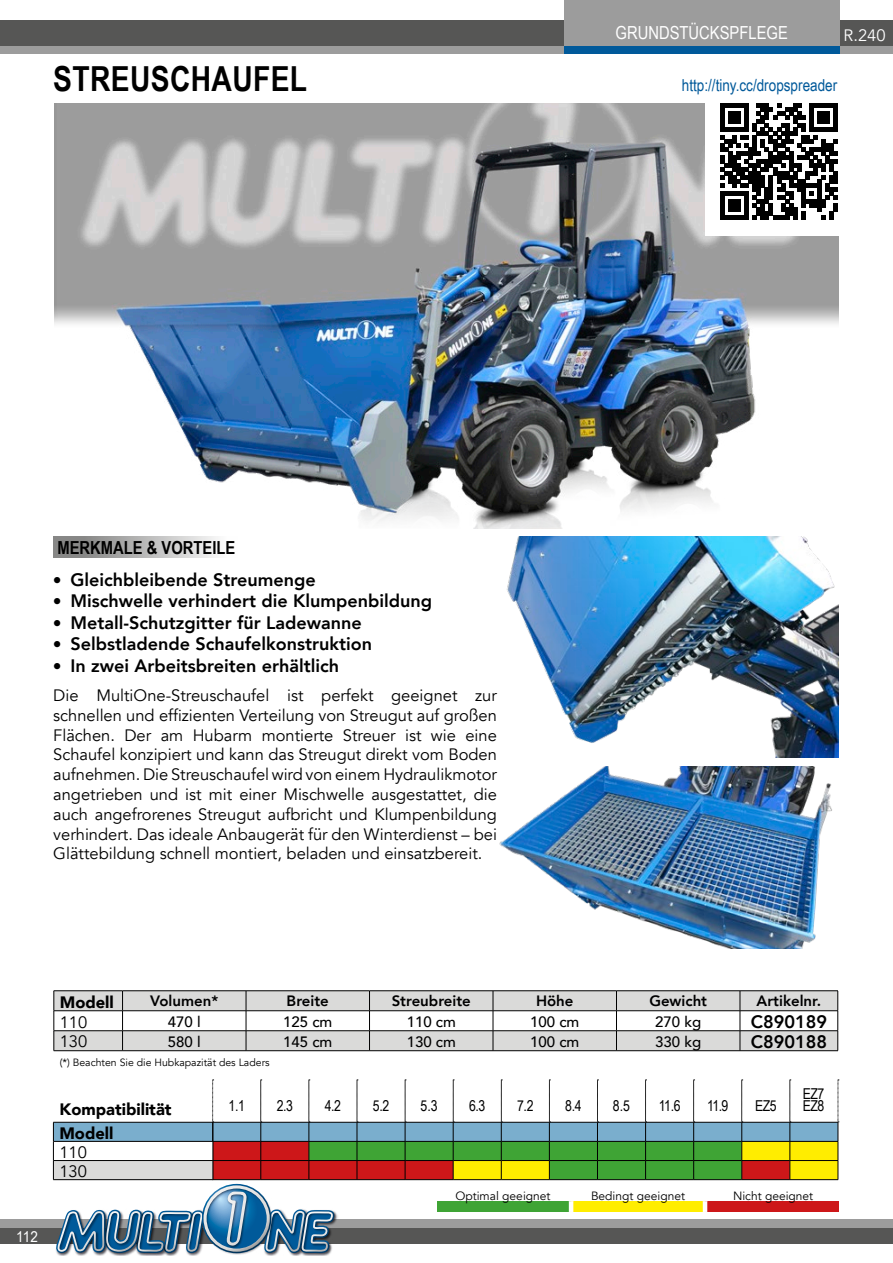
<style>
.page{position:relative;width:893px;height:1263px;background:#fff}
.page>*{position:absolute;margin:0;border:0;box-sizing:border-box;transform-origin:0 0}
.nome_accessorio{font:700 34.5px "Arial Narrow";letter-spacing:.01em;color:#000}
.codice{font:800 18px "Avenir";color:#000}
.titolo_features{font:700 18px "Arial Narrow";color:#000}
.categoria_accessori{font:18px "Arial Narrow";color:#fff}
.Testo_descrizione{font:16.5px/19.8px "Avenir";color:#000;text-align:justify}
.t1{font:16.5px "Arial Narrow";color:#00599a}
.titolo_tabella_acces{font:900 16.5px "Avenir";color:#000}
.modelli-accessori{font:16.5px "Avenir";color:#000}
.t2{font:16.5px "Avenir";color:#fff}
.valore_dato{font:500 15px "Avenir";color:#000}
.nome_dato{font:800 15px "Avenir";color:#000}
.tab_nome_macchine{font:15px "Arial Narrow";letter-spacing:-.03em;color:#000}
.t3{font:14.85px "Arial Narrow";color:#fff;scale:1.11 1}
.t4{font:12px "Avenir";color:#000}
.t5{font:10.5px "Avenir";color:#000}
.s1{font-family:"Tahoma";font-weight:400}
</style>
<div class="page">
<div style="left:0;top:45px;width:893px;height:9px;background:#9c9c9c"></div>
<div style="left:564px;top:45px;width:276px;height:9px;background:#00599a"></div>
<div style="left:0;top:20px;width:893px;height:25px;background:#565655"></div>
<div style="left:0;top:1219px;width:893px;height:9px;background:#9c9c9c"></div>
<div style="left:0;top:1228px;width:893px;height:16px;background:#565655"></div>
<div style="left:564px;top:0;width:276px;height:45px;background:#9c9c9c"></div>
<img style="left:506px;top:537px;width:332px;height:221px">
<img style="left:55px;top:103px;width:783px;height:425px">
<img style="left:499px;top:767px;width:333px;height:181px">
<div style="left:53px;top:537px;width:184px;height:21px;background:linear-gradient(to right,#757574,#fff)"></div>
<svg style="left:741px;top:991px;width:96px;height:59px;fill:#dadad9"></svg>
<hr style="left:740px;top:1010px;width:98px;height:1px;background:#000">
<hr style="left:740px;top:1030px;width:98px;height:1px;background:#000">
<hr style="left:54px;top:1050px;width:69px;height:1px;background:#000">
<hr style="left:123px;top:1050px;width:123px;height:1px;background:#000">
<hr style="left:246px;top:1050px;width:123px;height:1px;background:#000">
<hr style="left:369px;top:1050px;width:124px;height:1px;background:#000">
<hr style="left:493px;top:1050px;width:123px;height:1px;background:#000">
<hr style="left:616px;top:1050px;width:124px;height:1px;background:#000">
<hr style="left:740px;top:1050px;width:98px;height:1px;background:#000">
<hr style="left:54px;top:990px;width:69px;height:1px;background:#000">
<svg style="left:54px;top:991px;width:687px;height:59px"></svg>
<hr style="left:123px;top:990px;width:123px;height:1px;background:#000">
<hr style="left:246px;top:990px;width:123px;height:1px;background:#000">
<hr style="left:369px;top:990px;width:124px;height:1px;background:#000">
<hr style="left:493px;top:990px;width:123px;height:1px;background:#000">
<hr style="left:616px;top:990px;width:124px;height:1px;background:#000">
<hr style="left:740px;top:990px;width:98px;height:1px;background:#000">
<svg style="left:837px;top:991px;width:1px;height:59px"></svg>
<svg style="left:53px;top:1080px;width:786px;height:176px"></svg>
<hr style="left:53px;top:1179px;width:160px;height:1px;background:#000">
<hr style="left:569px;top:1186px;width:4px;height:15px;background:#fff">
<hr style="left:703px;top:1186px;width:4px;height:15px;background:#fff">
<div style="left:705px;top:87px;width:148px;height:149px;background:#fff"></div>
<svg style="left:721px;top:103px;width:116px;height:117px"></svg>
<p class="nome_accessorio" style="left:53px;top:53px;width:256px">STREUSCHAUFEL</p>
<p class="categoria_accessori" style="left:616px;top:20px;width:174px">GRUNDSTÜCKSPFLEGE</p>
<p class="t2" style="left:844px;top:26px;width:43px">R.240</p>
<p class="t1" style="left:682px;top:73px;width:157px">http://tiny.cc/dropspreader</p>
<p class="titolo_features" style="left:57px;top:534px;width:179px">MERKMALE &amp; VORTEILE</p>
<p class="codice" style="left:53px;top:565px;width:264px"><span class="s1">•</span> Gleichbleibende Streumenge</p>
<p class="codice" style="left:53px;top:587px;width:380px"><span class="s1">•</span> Mischwelle verhindert die Klumpenbildung</p>
<p class="codice" style="left:53px;top:609px;width:310px"><span class="s1">•</span> Metall-Schutzgitter für Ladewanne</p>
<p class="codice" style="left:53px;top:630px;width:320px"><span class="s1">•</span> Selbstladende Schaufelkonstruktion</p>
<p class="codice" style="left:53px;top:652px;width:287px"><span class="s1">•</span> In zwei Arbeitsbreiten erhältlich</p>
<p class="Testo_descrizione" style="left:53px;top:686px;width:445px">Die MultiOne-Streuschaufel ist perfekt geeignet zur schnellen und effizienten Verteilung von Streugut auf großen Flächen. Der am Hubarm montierte Streuer ist wie eine Schaufel konzipiert und kann das Streugut direkt vom Boden aufnehmen. Die Streuschaufel wird von einem Hydraulikmotor angetrieben und ist mit einer Mischwelle ausgestattet, die auch angefrorenes Streugut aufbricht und Klumpenbildung verhindert. Das ideale Anbaugerät für den Winterdienst – bei Glättebildung schnell montiert, beladen und einsatzbereit.</p>
<p class="t3" style="left:16px;top:1226px;width:21px">112</p>
<p class="titolo_tabella_acces" style="left:60px;top:988px;width:56px">Modell</p>
<p class="nome_dato" style="left:150px;top:989px;width:70px">Volumen*</p>
<p class="nome_dato" style="left:287px;top:989px;width:44px">Breite</p>
<p class="nome_dato" style="left:392px;top:989px;width:81px">Streubreite</p>
<p class="nome_dato" style="left:536px;top:989px;width:39px">Höhe</p>
<p class="nome_dato" style="left:649px;top:989px;width:59px">Gewicht</p>
<p class="nome_dato" style="left:757px;top:989px;width:66px">Artikelnr.</p>
<p class="modelli-accessori" style="left:60px;top:1012px;width:29px">110</p>
<p class="valore_dato" style="left:168px;top:1008px;width:34px">470 l</p>
<p class="valore_dato" style="left:283px;top:1008px;width:51px">125 cm</p>
<p class="valore_dato" style="left:407px;top:1008px;width:51px">110 cm</p>
<p class="valore_dato" style="left:530px;top:1008px;width:51px">100 cm</p>
<p class="valore_dato" style="left:655px;top:1008px;width:48px">270 kg</p>
<p class="codice" style="left:751px;top:1008px;width:78px">C890189</p>
<p class="modelli-accessori" style="left:60px;top:1032px;width:29px">130</p>
<p class="valore_dato" style="left:168px;top:1028px;width:34px">580 l</p>
<p class="valore_dato" style="left:283px;top:1028px;width:51px">145 cm</p>
<p class="valore_dato" style="left:407px;top:1028px;width:51px">130 cm</p>
<p class="valore_dato" style="left:530px;top:1028px;width:51px">100 cm</p>
<p class="valore_dato" style="left:655px;top:1028px;width:48px">330 kg</p>
<p class="codice" style="left:751px;top:1028px;width:78px">C890188</p>
<p class="t5" style="left:60px;top:1056px;width:211px">(*) Beachten Sie die Hubkapazität des Laders</p>
<p class="titolo_tabella_acces" style="left:59px;top:1095px;width:114px">Kompatibilität</p>
<p class="titolo_tabella_acces" style="left:59px;top:1119px;width:56px">Modell</p>
<p class="modelli-accessori" style="left:59px;top:1142px;width:29px">110</p>
<p class="modelli-accessori" style="left:59px;top:1161px;width:29px">130</p>
<p class="t4" style="left:455px;top:1188px;width:97px">Optimal geeignet</p>
<p class="t4" style="left:591px;top:1188px;width:95px">Bedingt geeignet</p>
<p class="t4" style="left:733px;top:1188px;width:82px">Nicht geeignet</p>
<p class="tab_nome_macchine" style="left:803px;top:1082px;width:23px">EZ7</p>
<p class="tab_nome_macchine" style="left:803px;top:1095px;width:23px">EZ8</p>
<p class="tab_nome_macchine" style="left:229px;top:1095px;width:18px">1.1</p>
<p class="tab_nome_macchine" style="left:277px;top:1095px;width:18px">2.3</p>
<p class="tab_nome_macchine" style="left:325px;top:1095px;width:18px">4.2</p>
<p class="tab_nome_macchine" style="left:373px;top:1095px;width:18px">5.2</p>
<p class="tab_nome_macchine" style="left:421px;top:1095px;width:19px">5.3</p>
<p class="tab_nome_macchine" style="left:469px;top:1095px;width:18px">6.3</p>
<p class="tab_nome_macchine" style="left:517px;top:1095px;width:18px">7.2</p>
<p class="tab_nome_macchine" style="left:565px;top:1095px;width:18px">8.4</p>
<p class="tab_nome_macchine" style="left:613px;top:1095px;width:19px">8.5</p>
<p class="tab_nome_macchine" style="left:659px;top:1095px;width:23px">11.6</p>
<p class="tab_nome_macchine" style="left:707px;top:1095px;width:23px">11.9</p>
<p class="tab_nome_macchine" style="left:755px;top:1095px;width:23px">EZ5</p>
</div>
